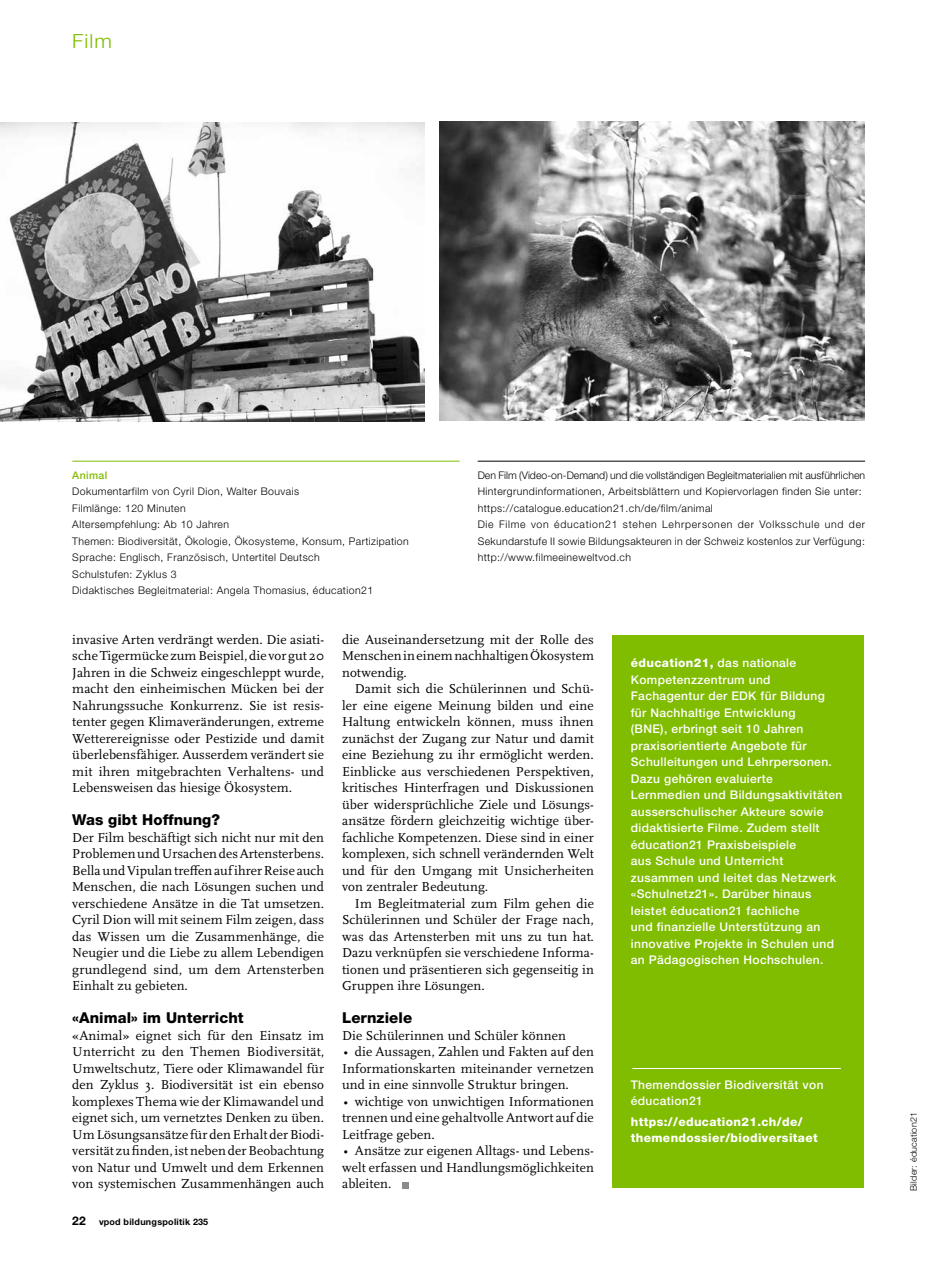
<style>
.page{position:relative;width:936px;height:1263px;background:#fff}
.page>*{position:absolute;margin:0;border:0;box-sizing:border-box;transform-origin:0 0}
.t1{font:300 19.5px "Helvetica Neue LT Std";color:#80bc00;scale:1.08 1}
.t2{font:800 15px "Helvetica Neue LT Std";letter-spacing:.005em;color:#000}
.t3{font:13.5px/16.5px "Scala Pro";letter-spacing:.01em;color:#000;text-align:justify}
.t4{font:500 12px/16.5px "Helvetica Neue LT Std";letter-spacing:.03em;color:#fff}
.t5{font:800 12px/16.5px "Helvetica Neue LT Std";letter-spacing:.03em;color:#fff}
.t6{font:300 10.5px/16.5px "Helvetica Neue LT Std";letter-spacing:.04em;color:#000}
.t7{font:500 10.5px "Helvetica Neue LT Std";letter-spacing:.04em;color:#80bc00}
.t8{font:700 9px "Helvetica Neue LT Std";letter-spacing:.03em;color:#000}
.t9{font:300 9px "Helvetica Neue LT Std";letter-spacing:.02em;color:#000}
.s1{font-size:12px}
.s2{font-weight:800}
</style>
<div class="page">
<svg style="left:402px;top:1182px;width:6px;height:6px"></svg>
<hr style="left:72px;top:461px;width:387px;height:1px;background:#80bc00">
<hr style="left:477px;top:461px;width:388px;height:1px;background:#000">
<div style="left:612px;top:636px;width:251px;height:552px;background:#80bc00"></div>
<hr style="left:632px;top:1068px;width:208px;height:1px;background:#fff">
<img style="left:1px;top:122px;width:423px;height:300px">
<img style="left:439px;top:122px;width:425px;height:299px">
<h1 class="t1" style="left:72px;top:29px;width:38px">Film</h1>
<p class="t7" style="left:72px;top:469px;width:37px">Animal</p>
<p class="t6" style="left:72px;top:483px;width:338px">Dokumentarfilm von Cyril Dion, Walter Bouvais<br>Filmlänge: 120 Minuten<br>Altersempfehlung: Ab 10 Jahren<br>Themen: Biodiversität, Ökologie, Ökosysteme, Konsum, Partizipation Sprache: Englisch, Französisch, Untertitel Deutsch<br>Schulstufen: Zyklus 3<br>Didaktisches Begleitmaterial: Angela Thomasius, éducation21</p>
<p class="t6" style="left:477px;top:466px;width:389px">Den Film (Video-on-Demand) und die vollständigen Begleitmaterialien mit ausführlichen Hintergrundinformationen, Arbeitsblättern und Kopiervorlagen finden Sie unter: https://catalogue.education21.ch/de/film/animal<br>Die Filme von éducation21 stehen Lehrpersonen der Volksschule und der Sekundarstufe II sowie Bildungsakteuren in der Schweiz kostenlos zur Verfügung: http://www.filmeeineweltvod.ch</p>
<p class="t3" style="left:72px;top:631px;width:253px">invasive Arten verdrängt werden. Die asiati&shy;sche Tigermücke zum Beispiel, die vor gut 20<br>Jahren in die Schweiz eingeschleppt wurde, macht den einheimischen Mücken bei der Nahrungssuche Konkurrenz. Sie ist resis&shy;tenter gegen Klimaveränderungen, extreme Wetterereignisse oder Pestizide und damit überlebensfähiger. Ausserdem verändert sie mit ihren mitgebrachten Verhaltens- und Lebensweisen das hiesige Ökosystem.</p>
<p class="t2" style="left:72px;top:811px;width:149px">Was gibt Hoffnung?</p>
<p class="t3" style="left:72px;top:829px;width:253px">Der Film beschäftigt sich nicht nur mit den Problemen und Ursachen des Artensterbens.<br>Bella und Vipulan treffen auf ihrer Reise auch Menschen, die nach Lösungen suchen und verschiedene Ansätze in die Tat umsetzen.<br>Cyril Dion will mit seinem Film zeigen, dass das Wissen um die Zusammenhänge, die Neugier und die Liebe zu allem Lebendigen grundlegend sind, um dem Artensterben Einhalt zu gebieten.</p>
<p class="t2" style="left:72px;top:1009px;width:173px">«Animal» im Unterricht</p>
<p class="t3" style="left:72px;top:1027px;width:253px">«Animal» eignet sich für den Einsatz im Unterricht zu den Themen Biodiversität, Umweltschutz, Tiere oder Klimawandel für den Zyklus 3. Biodiversität ist ein ebenso komplexes Thema wie der Klimawandel und eignet sich, um vernetztes Denken zu üben.<br>Um Lösungsansätze für den Erhalt der Biodi&shy;versität zu finden, ist neben der Beobachtung von Natur und Umwelt und dem Erkennen von systemischen Zusammenhängen auch</p>
<p class="t8" style="left:72px;top:1216px;width:137px"><span class="s1">22</span> vpod bildungspolitik 235</p>
<p class="t3" style="left:342px;top:631px;width:253px">die Auseinandersetzung mit der Rolle des Menschen in einem nachhaltigen Ökosystem notwendig.</p>
<p class="t3" style="left:342px;top:680px;width:253px;text-indent:13px">Damit sich die Schülerinnen und Schü&shy;ler eine eigene Meinung bilden und eine Haltung entwickeln können, muss ihnen zunächst der Zugang zur Natur und damit eine Beziehung zu ihr ermöglicht werden.<br>Einblicke aus verschiedenen Perspektiven, kritisches Hinterfragen und Diskussionen über widersprüchliche Ziele und Lösungs&shy;ansätze fördern gleichzeitig wichtige über&shy;fachliche Kompetenzen. Diese sind in einer komplexen, sich schnell verändernden Welt und für den Umgang mit Unsicherheiten von zentraler Bedeutung.</p>
<p class="t3" style="left:342px;top:895px;width:253px;text-indent:13px">Im Begleitmaterial zum Film gehen die Schülerinnen und Schüler der Frage nach, was das Artensterben mit uns zu tun hat.<br>Dazu verknüpfen sie verschiedene Informa&shy;tionen und präsentieren sich gegenseitig in Gruppen ihre Lösungen.</p>
<p class="t2" style="left:342px;top:1009px;width:72px">Lernziele</p>
<p class="t3" style="left:342px;top:1027px;width:253px;text-align:left">Die Schülerinnen und Schüler können<br>∙ die Aussagen, Zahlen und Fakten auf den Informationskarten miteinander vernetzen und in eine sinnvolle Struktur bringen.<br>∙ wichtige von unwichtigen Informationen trennen und eine gehaltvolle Antwort auf die Leitfrage geben.<br>∙ Ansätze zur eigenen Alltags- und Lebens&shy;welt erfassen und Handlungsmöglichkeiten ableiten.</p>
<p class="t4" style="left:630px;top:654px;width:213px"><span class="s2">éducation21,</span> das nationale<br>Kompetenzzentrum und<br>Fachagentur der EDK für Bildung für Nachhaltige Entwicklung<br>(BNE), erbringt seit 10 Jahren praxisorientierte Angebote für<br>Schulleitungen und Lehrpersonen.<br>Dazu gehören evaluierte<br>Lernmedien und Bildungsaktivitäten ausserschulischer Akteure sowie didaktisierte Filme. Zudem stellt éducation21 Praxisbeispiele<br>aus Schule und Unterricht zusammen und leitet das Netzwerk «Schulnetz21». Darüber hinaus leistet éducation21 fachliche<br>und finanzielle Unterstützung an innovative Projekte in Schulen und an Pädagogischen Hochschulen.</p>
<p class="t4" style="left:630px;top:1076px;width:194px">Themendossier Biodiversität von éducation21</p>
<p class="t5" style="left:630px;top:1113px;width:188px">https://education21.ch/de/ themendossier/biodiversitaet</p>
<p class="t9" style="left:908px;top:1191px;width:80px;rotate:-90deg">Bilder: éducation21</p>
</div>
